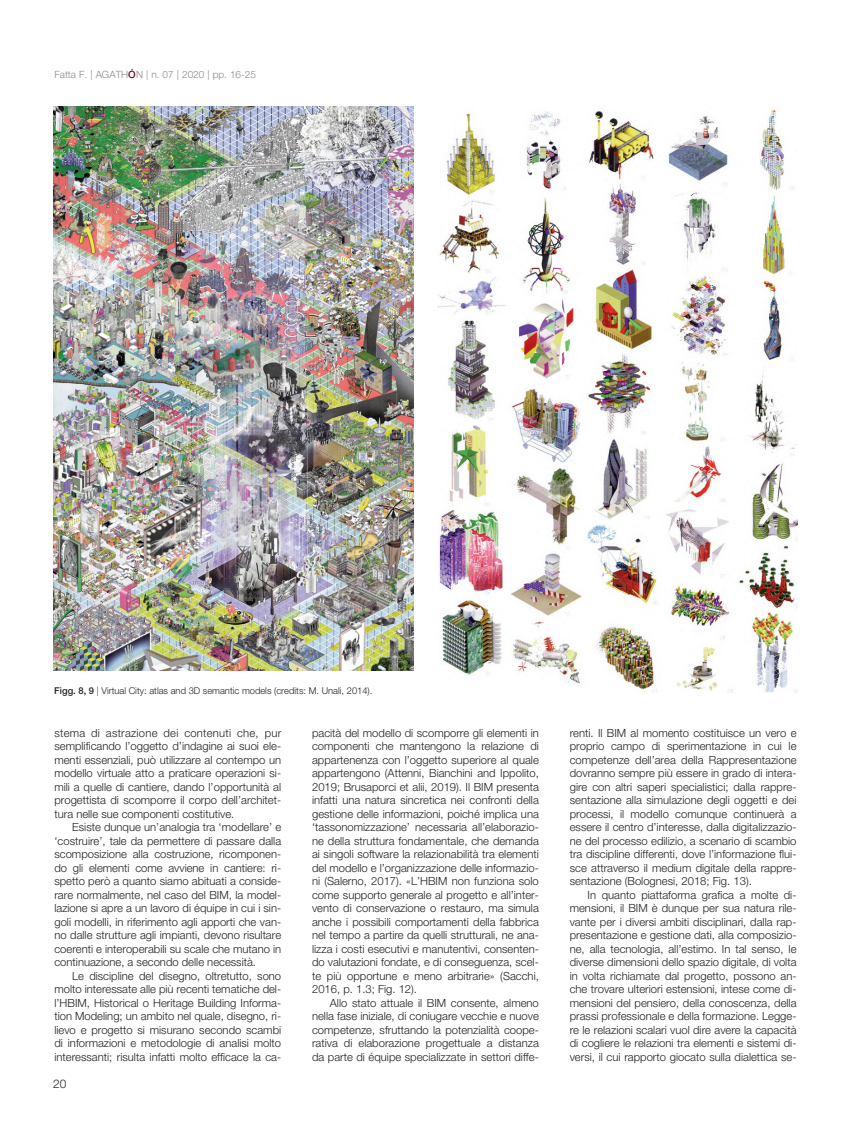
<style>
.page{position:relative;width:851px;height:1134px;background:#fff}
.page>*{position:absolute;margin:0;border:0;box-sizing:border-box;transform-origin:0 0}
.t1{font:300 11.88px "Helvetica Neue LT Std";color:#231f20}
.t2{font:300 11.25px/13.5px "Helvetica Neue LT Std";color:#231f20;text-align:justify}
.t3{font:300 10px "Helvetica Neue LT Std";color:#8c8989}
.t4{font:300 9.38px "Helvetica Neue LT Std";color:#231f20}
.s1{font-weight:500;color:#6c0a36}
.s2{font-weight:500}
</style>
<div class="page">
<img style="left:53px;top:106px;width:360px;height:564px">
<img style="left:437px;top:109px;width:360px;height:584px">
<p class="t3" style="left:54px;top:70px;width:203px">Fatta F. | AGATH<span class="s1">Ó</span>N | n. 07 | 2020 | pp. 16-25</p>
<p class="t4" style="left:54px;top:687px;width:319px"><span class="s2">Figg. 8, 9</span> | Virtual City: atlas and 3D semantic models (credits: M. Unali, 2014).</p>
<p class="t2" style="left:54px;top:727px;width:228px">stema di astrazione dei contenuti che, pur semplificando l’oggetto d’indagine ai suoi ele&shy;menti essenziali, può utilizzare al contempo un modello virtuale atto a praticare operazioni si&shy;mili a quelle di cantiere, dando l’opportunità al progettista di scomporre il corpo dell’architet&shy;tura nelle sue componenti costitutive.</p>
<p class="t2" style="left:54px;top:821px;width:228px;text-indent:18px">Esiste dunque un’analogia tra ‘modellare’ e ‘costruire’, tale da permettere di passare dalla scomposizione alla costruzione, ricomponen&shy;do gli elementi come avviene in cantiere: ri&shy;spetto però a quanto siamo abituati a conside&shy;rare normalmente, nel caso del BIM, la model&shy;lazione si apre a un lavoro di équipe in cui i sin&shy;goli modelli, in riferimento agli apporti che van&shy;no dalle strutture agli impianti, devono risultare coerenti e interoperabili su scale che mutano in continuazione, a secondo delle necessità.</p>
<p class="t2" style="left:54px;top:970px;width:228px;text-indent:18px">Le discipline del disegno, oltretutto, sono molto interessate alle più recenti tematiche del&shy;l’HBIM, Historical o Heritage Building Informa&shy;tion Modeling; un ambito nel quale, disegno, ri&shy;lievo e progetto si misurano secondo scambi di informazioni e metodologie di analisi molto interessanti; risulta infatti molto efficace la ca-</p>
<p class="t1" style="left:53px;top:1079px;width:15px">20</p>
<p class="t2" style="left:312px;top:727px;width:228px">pacità del modello di scomporre gli elementi in componenti che mantengono la relazione di appartenenza con l’oggetto superiore al quale appartengono (Attenni, Bianchini and Ippolito, 2019; Brusaporci et alii, 2019). Il BIM presenta infatti una natura sincretica nei confronti della gestione delle informazioni, poiché implica una ‘tassonomizzazione’ necessaria all’elaborazio&shy;ne della struttura fondamentale, che demanda ai singoli software la relazionabilità tra elementi del modello e l’organizzazione delle informazio&shy;ni (Salerno, 2017). «L’HBIM non funziona solo come supporto generale al progetto e all’inter&shy;vento di conservazione o restauro, ma simula anche i possibili comportamenti della fabbrica nel tempo a partire da quelli strutturali, ne ana&shy;lizza i costi esecutivi e manutentivi, consenten&shy;do valutazioni fondate, e di conseguenza, scel&shy;te più opportune e meno arbitrarie» (Sacchi, 2016, p. 1.3; Fig. 12).</p>
<p class="t2" style="left:312px;top:997px;width:228px;text-indent:18px">Allo stato attuale il BIM consente, almeno nella fase iniziale, di coniugare vecchie e nuove competenze, sfruttando la potenzialità coope&shy;rativa di elaborazione progettuale a distanza da parte di équipe specializzate in settori diffe-</p>
<p class="t2" style="left:569px;top:727px;width:228px">renti. Il BIM al momento costituisce un vero e proprio campo di sperimentazione in cui le competenze dell’area della Rappresentazione dovranno sempre più essere in grado di intera&shy;gire con altri saperi specialistici; dalla rappre&shy;sentazione alla simulazione degli oggetti e dei processi, il modello comunque continuerà a essere il centro d’interesse, dalla digitalizzazio&shy;ne del processo edilizio, a scenario di scambio tra discipline differenti, dove l’informazione flui&shy;sce attraverso il medium digitale della rappre&shy;sentazione (Bolognesi, 2018; Fig. 13).</p>
<p class="t2" style="left:569px;top:889px;width:228px;text-indent:18px">In quanto piattaforma grafica a molte di&shy;mensioni, il BIM è dunque per sua natura rile&shy;vante per i diversi ambiti disciplinari, dalla rap&shy;presentazione e gestione dati, alla composizio&shy;ne, alla tecnologia, all’estimo. In tal senso, le diverse dimensioni dello spazio digitale, di volta in volta richiamate dal progetto, possono an&shy;che trovare ulteriori estensioni, intese come di&shy;mensioni del pensiero, della conoscenza, della prassi professionale e della formazione. Legge&shy;re le relazioni scalari vuol dire avere la capacità di cogliere le relazioni tra elementi e sistemi di&shy;versi, il cui rapporto giocato sulla dialettica se-</p>
</div>
